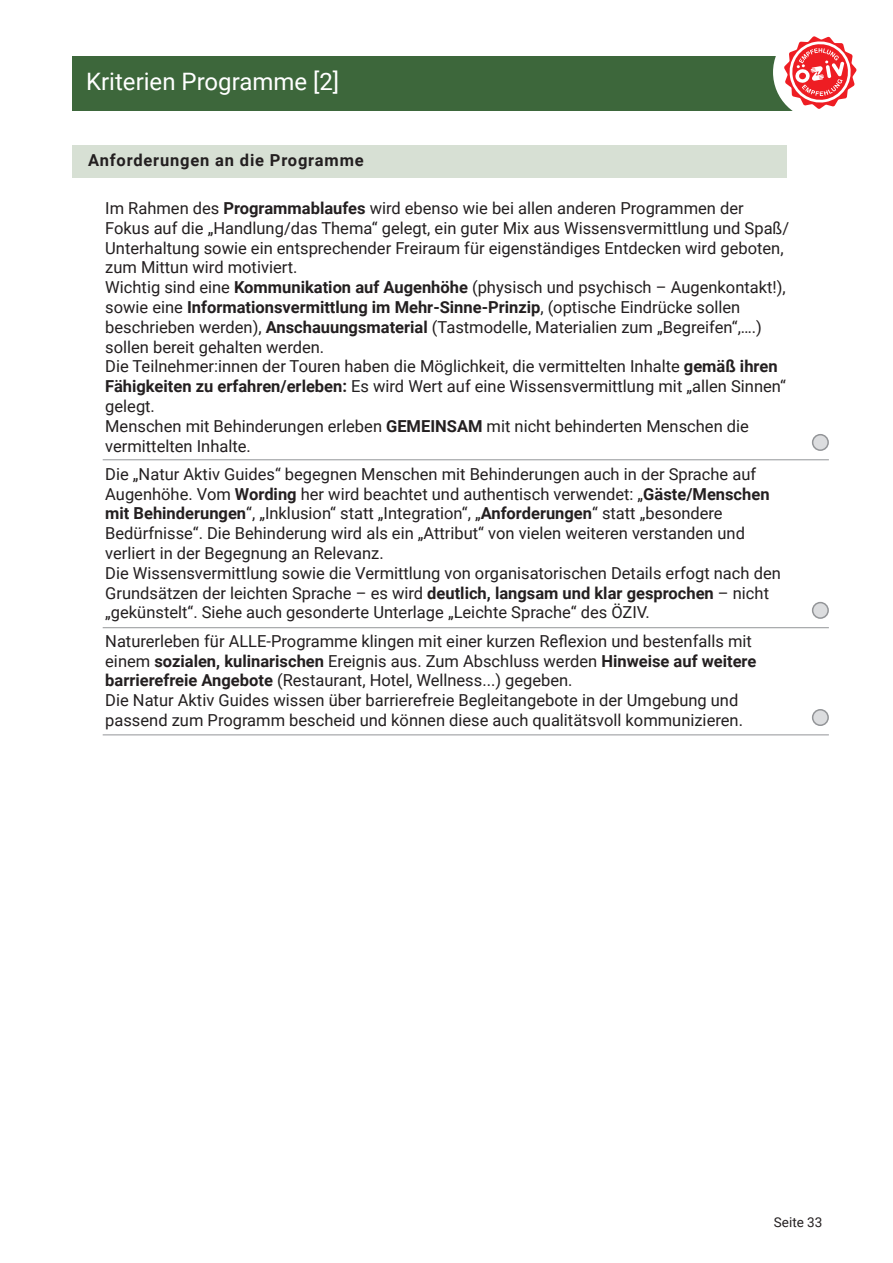
<style>
.page{position:relative;width:893px;height:1263px;background:#fff}
.page>*{position:absolute;margin:0;border:0;box-sizing:border-box;transform-origin:0 0}
.t1{font:24px "Roboto";color:#fff}
.t2{font:16.5px/19.8px "Roboto";color:#231f20}
.t3{font:700 16.5px "Roboto";letter-spacing:.05em;color:#231f20}
.t4{font:13.5px "Roboto";color:#231f20}
.s1{font-weight:700}
</style>
<div class="page">
<div style="left:72px;top:145px;width:714px;height:33px;background:#d7e0d4"></div>
<div style="left:72px;top:57px;width:749px;height:54px;background:#3d673b"></div>
<div style="left:773px;top:24px;width:96px;height:96px;background:#fff;border-radius:50%"></div>
<div style="left:813px;top:435px;width:15px;height:15px;background:#dcdddf;border-radius:50%"></div>
<div style="left:812px;top:434px;width:17px;height:17px;border:2px solid #939598;border-radius:50%"></div>
<div style="left:813px;top:603px;width:15px;height:15px;background:#dcdddf;border-radius:50%"></div>
<div style="left:812px;top:602px;width:17px;height:17px;border:2px solid #939598;border-radius:50%"></div>
<div style="left:813px;top:710px;width:15px;height:15px;background:#dcdddf;border-radius:50%"></div>
<div style="left:812px;top:709px;width:17px;height:17px;border:2px solid #939598;border-radius:50%"></div>
<hr style="left:103px;top:459px;width:726px;height:1px;background:#939598">
<hr style="left:103px;top:627px;width:726px;height:1px;background:#939598">
<hr style="left:103px;top:734px;width:726px;height:1px;background:#939598">
<svg style="left:780px;top:36px;width:77px;height:75px"></svg>
<h1 class="t1" style="left:86px;top:65px;width:255px">Kriterien Programme [2]</h1>
<p class="t3" style="left:88px;top:148px;width:277px">Anforderungen an die Programme</p>
<p class="t2" style="left:105px;top:198px;width:685px">Im Rahmen des <span class="s1">Programmablaufes</span> wird ebenso wie bei allen anderen Programmen der Fokus auf die „Handlung/das Thema“ gelegt, ein guter Mix aus Wissensvermittlung und Spaß/ Unterhaltung sowie ein entsprechender Freiraum für eigenständiges Entdecken wird geboten, zum Mittun wird motiviert.<br>Wichtig sind eine <span class="s1">Kommunikation auf Augenhöhe</span> (physisch und psychisch – Augenkontakt!), sowie eine <span class="s1">Informationsvermittlung im Mehr-Sinne-Prinzip</span>, (optische Eindrücke sollen beschrieben werden), <span class="s1">Anschauungsmaterial</span> (Tastmodelle, Materialien zum „Begreifen“,….) sollen bereit gehalten werden.<br>Die Teilnehmer:innen der Touren haben die Möglichkeit, die vermittelten Inhalte <span class="s1">gemäß ihren Fähigkeiten zu erfahren/erleben:</span> Es wird Wert auf eine Wissensvermittlung mit „allen Sinnen“ gelegt.<br>Menschen mit Behinderungen erleben <span class="s1">GEMEINSAM</span> mit nicht behinderten Menschen die vermittelten Inhalte.</p>
<p class="t2" style="left:105px;top:463px;width:677px">Die „Natur Aktiv Guides“ begegnen Menschen mit Behinderungen auch in der Sprache auf Augenhöhe. Vom <span class="s1">Wording</span> her wird beachtet und authentisch verwendet: „<span class="s1">Gäste/Menschen mit Behinderungen</span>“, „Inklusion“ statt „Integration“, „<span class="s1">Anforderungen</span>“ statt „besondere Bedürfnisse“. Die Behinderung wird als ein „Attribut“ von vielen weiteren verstanden und verliert in der Begegnung an Relevanz.<br>Die Wissensvermittlung sowie die Vermittlung von organisatorischen Details erfogt nach den Grundsätzen der leichten Sprache – es wird <span class="s1">deutlich, langsam und klar gesprochen</span> – nicht „gekünstelt“. Siehe auch gesonderte Unterlage „Leichte Sprache“ des ÖZIV.</p>
<p class="t2" style="left:105px;top:630px;width:653px">Naturerleben für ALLE-Programme klingen mit einer kurzen Reflexion und bestenfalls mit einem <span class="s1">sozialen, kulinarischen</span> Ereignis aus. Zum Abschluss werden <span class="s1">Hinweise auf weitere barrierefreie Angebote</span> (Restaurant, Hotel, Wellness...) gegeben.<br>Die Natur Aktiv Guides wissen über barrierefreie Begleitangebote in der Umgebung und passend zum Programm bescheid und können diese auch qualitätsvoll kommunizieren.</p>
<p class="t4" style="left:774px;top:1213px;width:50px">Seite 33</p>
</div>
